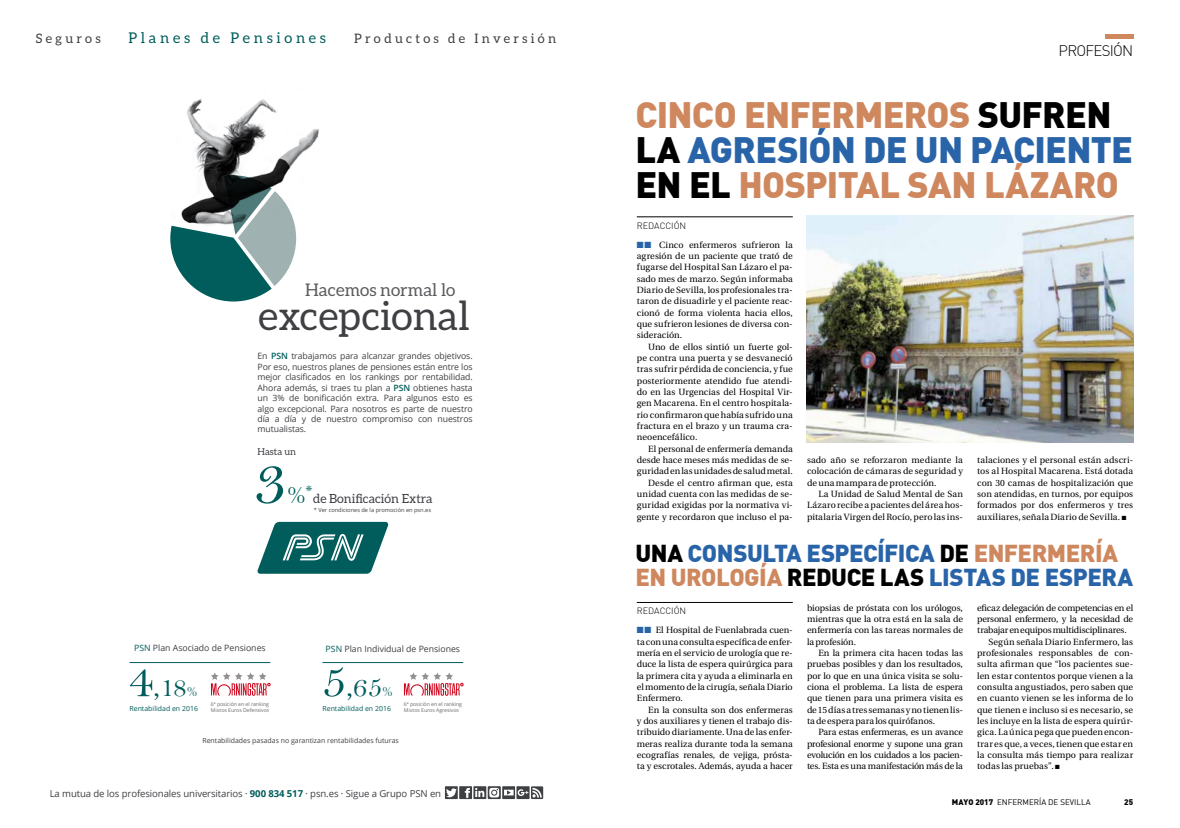
<style>
.page{position:relative;width:1180px;height:828px;background:#fff}
.page>*{position:absolute;margin:0;border:0;box-sizing:border-box;transform-origin:0 0}
.t1{font:69.2px "Bell";color:#005d5b}
.t2{font:40px "Aleo";color:#3f4044}
.t3{font:900 36px/35px "DIN";letter-spacing:-.02em;color:#cf875e}
.t4{font:29.6px "Bell";color:#005d5b}
.t5{font:24.3px "Bell";color:#005d5b}
.t6{font:900 24px/24px "DIN";letter-spacing:-.02em;color:#cf875e}
.t7{font:900 24px "DIN";letter-spacing:-.02em;color:#2964a9}
.t8{font:17.4px "Aleo";color:#5e5b5f}
.t9{font:300 15px "DIN";letter-spacing:-.05em;color:#000}
.t10{font:14.8px "Aleo";letter-spacing:.25em;color:#005d5b}
.t11{font:13px "Aleo";letter-spacing:.25em;color:#3f4044}
.t12{font:12.6px "Aleo";color:#3f4044}
.t13{font:9.6px "Open Sans";letter-spacing:-.01em;color:#3f4044}
.t14{font:9.6px "Aleo";color:#3f4044}
.t15{font:9px/11.3px "Utopia";letter-spacing:.005em;color:#000;text-align:justify}
.t16{font:9px "Utopia";letter-spacing:-.02em;color:#000}
.t17{font:9px "Utopia";letter-spacing:-.025em;color:#000}
.t18{font:300 9px "DIN";color:#000}
.t19{font:8.7px/10.4px "Open Sans";color:#3f4044;text-align:justify}
.t20{font:8px "DIN";color:#000}
.t21{font:900 8px "DIN";color:#000}
.t22{font:7px "Open Sans";color:#3f4044}
.t23{font:7px "Open Sans";color:#005d5b}
.t24{font:5.7px "Open Sans";color:#3f4044}
.t25{font:5.2px/6.3px "Open Sans";letter-spacing:-.01em;color:#6f6b6e}
.s1{font-weight:600;color:#005d5b}
.s2{color:#005d5b}
.s3{font-size:50.3px}
.s4{font-size:13.6px}
.s5{font-weight:700;color:#005d5b}
.s6{color:#000}
.s7{color:#2964a9}
.s8{font-weight:900}
</style>
<div class="page">
<img style="left:187px;top:99px;width:132px;height:141px">
<svg style="left:170px;top:175px;width:126px;height:126px"></svg>
<svg style="left:257px;top:522px;width:131px;height:52px"></svg>
<svg style="left:211px;top:672px;width:59px;height:24px"></svg>
<hr style="left:129px;top:662px;width:141px;height:1px;background:#005d5b">
<svg style="left:404px;top:672px;width:59px;height:24px"></svg>
<hr style="left:322px;top:662px;width:141px;height:1px;background:#005d5b">
<svg style="left:445px;top:786px;width:98px;height:13px"></svg>
<hr style="left:636px;top:217px;width:156px;height:1px;background:#000">
<hr style="left:636px;top:602px;width:156px;height:1px;background:#000">
<img style="left:806px;top:215px;width:326px;height:227px">
<hr style="left:1104px;top:34px;width:28px;height:4px;background:#cf875e">
<h3 class="t11" style="left:36px;top:31px;width:66px">Seguros</h3>
<h3 class="t10" style="left:128px;top:29px;width:199px">Planes de Pensiones</h3>
<h3 class="t11" style="left:354px;top:31px;width:203px">Productos de Inversión</h3>
<h3 class="t8" style="left:305px;top:279px;width:152px">Hacemos normal lo</h3>
<h2 class="t2" style="left:258px;top:293px;width:213px">excepcional</h2>
<p class="t19" style="left:257px;top:351px;width:217px">En <span class="s1">PSN</span> trabajamos para alcanzar grandes objetivos.<br>Por eso, nuestros planes de pensiones están entre los mejor clasificados en los rankings por rentabilidad.<br>Ahora además, si traes tu plan a <span class="s1">PSN</span> obtienes hasta un 3% de bonificación extra. Para algunos esto es algo excepcional. Para nosotros es parte de nuestro día a día y de nuestro compromiso con nuestros mutualistas.</p>
<h1 class="t1" style="left:253px;top:440px;width:36px">3</h1>
<p class="t14" style="left:257px;top:446px;width:40px">Hasta un</p>
<h3 class="t5" style="left:287px;top:481px;width:27px">%<sup>*</sup></h3>
<h3 class="t12" style="left:313px;top:491px;width:121px">de Bonificación Extra</h3>
<p class="t24" style="left:314px;top:506px;width:119px">* Ver condiciones de la promoción en psn.es</p>
<p class="t19" style="left:134px;top:643px;width:133px"><span class="s2">PSN</span> Plan Asociado de Pensiones</p>
<p class="t19" style="left:325px;top:643px;width:136px"><span class="s2">PSN</span> Plan Individual de Pensiones</p>
<h3 class="t4" style="left:129px;top:669px;width:70px"><span class="s3">4</span>,18<span class="s4">%</span></h3>
<p class="t23" style="left:129px;top:703px;width:70px">Rentabilidad en 2016</p>
<p class="t25" style="left:211px;top:700px;width:60px">6ª posición en el ranking<br>Mixtos Euros Defensivos</p>
<h3 class="t4" style="left:321px;top:669px;width:72px"><span class="s3">5</span>,65<span class="s4">%</span></h3>
<p class="t23" style="left:322px;top:703px;width:70px">Rentabilidad en 2016</p>
<p class="t25" style="left:404px;top:700px;width:60px">6ª posición en el ranking<br>Mixtos Euros Agresivos</p>
<p class="t22" style="left:202px;top:735px;width:198px">Rentabilidades pasadas no garantizan rentabilidades futuras</p>
<p class="t13" style="left:50px;top:786px;width:393px">La mutua de los profesionales universitarios · <span class="s5">900 834 517</span> · psn.es · Sigue a Grupo PSN en</p>
<h3 class="t9" style="left:1058px;top:42px;width:76px">PROFESIÓN</h3>
<h3 class="t3" style="left:635px;top:96px;width:495px">CINCO ENFERMEROS <span class="s6">SUFREN<br>LA</span> <span class="s7">AGRESIÓN DE UN PACIENTE<br></span><span class="s6">EN EL</span> HOSPITAL SAN LÁZARO</h3>
<p class="t18" style="left:636px;top:220px;width:51px">REDACCIÓN</p>
<p class="t15" style="left:636px;top:239px;width:157px"><span class="s7">■■</span> Cinco enfermeros sufrieron la agresión de un paciente que trató de fugarse del Hospital San Lázaro el pa&shy;sado mes de marzo. Según informaba Diario de Sevilla, los profesionales tra&shy;taron de disuadirle y el paciente reac&shy;cionó de forma violenta hacia ellos, que sufrieron lesiones de diversa con&shy;sideración.</p>
<p class="t15" style="left:636px;top:341px;width:157px;text-indent:11px">Uno de ellos sintió un fuerte gol&shy;pe contra una puerta y se desvaneció tras sufrir pérdida de conciencia, y fue posteriormente atendido fue atendi&shy;do en las Urgencias del Hospital Vir&shy;gen Macarena. En el centro hospitala&shy;rio confirmaron que había sufrido una fractura en el brazo y un trauma cra&shy;neoencefálico.</p>
<p class="t15" style="left:636px;top:443px;width:157px;text-align:right">El personal de enfermería demanda desde hace meses más medidas de se&shy;guridad en las unidades de salud metal.<br>Desde el centro afirman que, esta unidad cuenta con las medidas de se&shy;guridad exigidas por la normativa vi&shy;gente y recordaron que incluso el pa-</p>
<p class="t15" style="left:806px;top:454px;width:157px">sado año se reforzaron mediante la colocación de cámaras de seguridad y de una mampara de protección.</p>
<p class="t15" style="left:806px;top:488px;width:157px;text-indent:11px">La Unidad de Salud Mental de San Lázaro recibe a pacientes del área hos&shy;pitalaria Virgen del Rocío, pero las ins-</p>
<p class="t15" style="left:977px;top:454px;width:157px">talaciones y el personal están adscri&shy;tos al Hospital Macarena. Está dotada con 30 camas de hospitalización que son atendidas, en turnos, por equipos formados por dos enfermeros y tres auxiliares, señala Diario de Sevilla. ■</p>
<h3 class="t6" style="left:635px;top:540px;width:472px"><span class="s6">UNA</span> <span class="s7">CONSULTA ESPECÍFICA</span> <span class="s6">DE</span> ENFERMERÍA<br>EN UROLOGÍA</h3>
<h3 class="t7" style="left:786px;top:561px;width:345px"><span class="s6">REDUCE LAS</span> LISTAS DE ESPERA</h3>
<p class="t18" style="left:636px;top:606px;width:51px">REDACCIÓN</p>
<p class="t15" style="left:636px;top:624px;width:157px"><span class="s7">■■</span> El Hospital de Fuenlabrada cuen&shy;ta con una consulta específica de enfer&shy;mería en el servicio de urología que re&shy;duce la lista de espera quirúrgica para la primera cita y ayuda a eliminarla en el momento de la cirugía, señala Diario Enfermero.</p>
<p class="t15" style="left:636px;top:704px;width:157px;text-indent:11px">En la consulta son dos enfermeras y dos auxiliares y tienen el trabajo dis&shy;tribuido diariamente. Una de las enfer&shy;meras realiza durante toda la semana ecografías renales, de vejiga, prósta&shy;ta y escrotales. Además, ayuda a hacer</p>
<p class="t15" style="left:806px;top:602px;width:157px">biopsias de próstata con los urólogos, mientras que la otra está en la sala de enfermería con las tareas normales de la profesión.</p>
<p class="t15" style="left:806px;top:647px;width:157px;text-indent:11px">En la primera cita hacen todas las pruebas posibles y dan los resultados, por lo que en una única visita se solu&shy;ciona el problema. La lista de espera que tienen para una primera visita es de 15 días a tres semanas y no tienen lis&shy;ta de espera para los quirófanos.</p>
<p class="t15" style="left:806px;top:727px;width:157px;text-indent:11px">Para estas enfermeras, es un avance profesional enorme y supone una gran evolución en los cuidados a los pacien&shy;tes. Esta es una manifestación más de la</p>
<p class="t17" style="left:977px;top:602px;width:157px">eficaz delegación de competencias en el</p>
<p class="t16" style="left:977px;top:614px;width:157px">personal enfermero, y la necesidad de</p>
<p class="t16" style="left:977px;top:625px;width:151px">trabajar en equipos multidisciplinares.</p>
<p class="t15" style="left:988px;top:636px;width:146px">Según señala Diario Enfermero, las</p>
<p class="t15" style="left:977px;top:647px;width:157px">profesionales responsables de con-</p>
<p class="t15" style="left:977px;top:658px;width:157px">sulta afirman que “los pacientes sue-</p>
<p class="t15" style="left:977px;top:670px;width:157px">len estar contentos porque vienen a la</p>
<p class="t15" style="left:977px;top:681px;width:157px">consulta angustiados, pero saben que</p>
<p class="t15" style="left:977px;top:693px;width:157px">en cuanto vienen se les informa de lo</p>
<p class="t15" style="left:977px;top:704px;width:157px">que tienen e incluso si es necesario, se</p>
<p class="t15" style="left:977px;top:715px;width:157px">les incluye en la lista de espera quirúr-</p>
<p class="t15" style="left:977px;top:727px;width:157px">gica. La única pega que pueden encon-</p>
<p class="t15" style="left:977px;top:738px;width:157px">trar es que, a veces, tienen que estar en</p>
<p class="t15" style="left:977px;top:749px;width:157px">la consulta más tiempo para realizar</p>
<p class="t15" style="left:977px;top:761px;width:84px">todas las pruebas”. ■</p>
<p class="t20" style="left:951px;top:797px;width:140px"><span class="s8">MAYO 2017</span> ENFERMERÍA DE SEVILLA</p>
<p class="t21" style="left:1124px;top:797px;width:10px">25</p>
</div>
